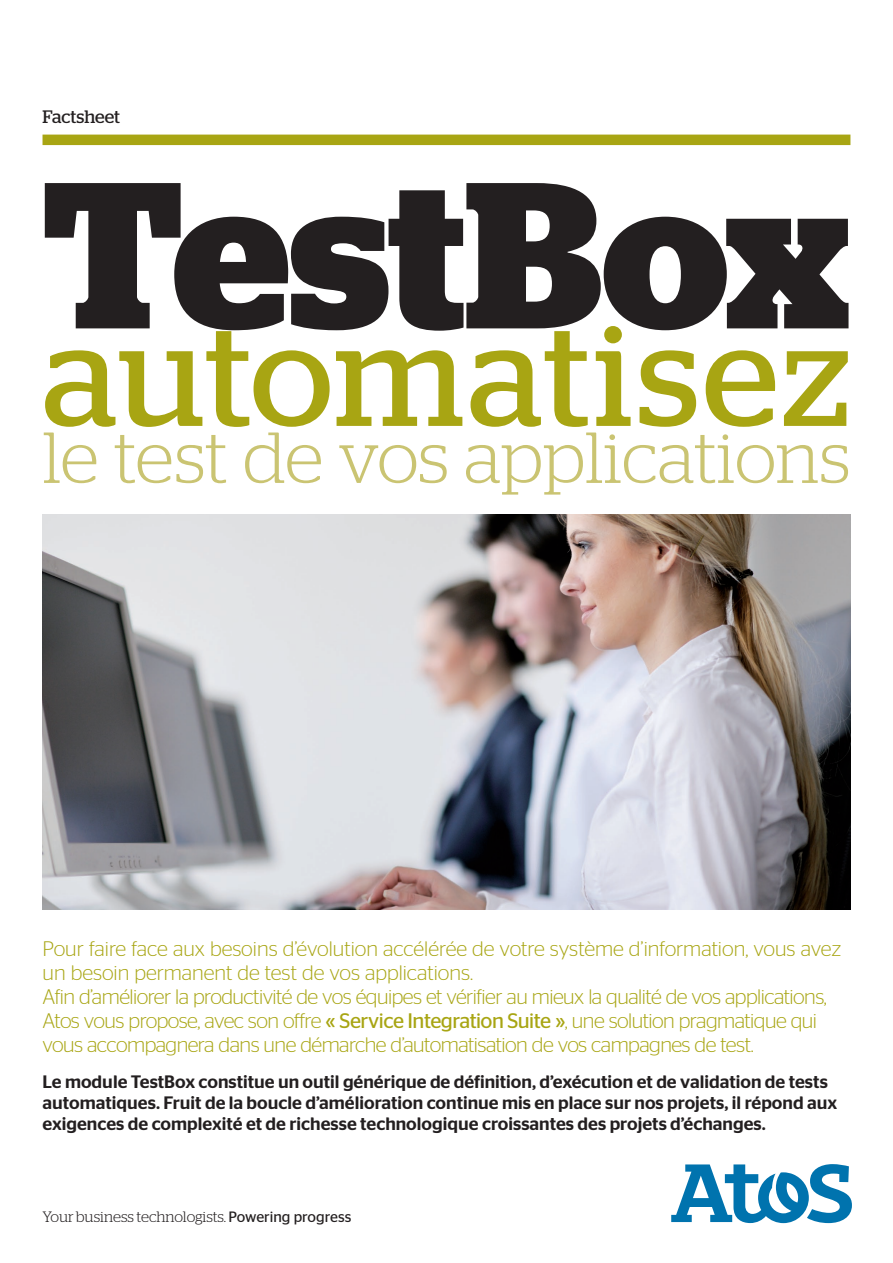
<style>
.page{position:relative;width:893px;height:1263px;background:#fff}
.page>*{position:absolute;margin:0;border:0;box-sizing:border-box;transform-origin:0 0}
.t1{font:700 207.6px "Stag";letter-spacing:-.01em;color:#231f20}
.t2{font:142.5px "Stag";letter-spacing:.02em;color:#a8a513}
.t3{font:300 72px "Stag";letter-spacing:-.005em;color:#cac472}
.BODY_COPY_-_MEDIUM{font:300 21px/24px "Stag Sans";letter-spacing:-.025em;color:#a8a513}
.BODY_COPY_-_MEDIUM-2{font:500 18px/21px "Stag Sans";color:#231f20}
.t4{font:18px "Stag";color:#231f20}
.t5{font:300 15px "Stag";letter-spacing:-.005em;color:#231f20}
.s1{font-weight:400}
.s2{font-family:"Stag Sans";font-weight:400}
</style>
<div class="page">
<div style="left:43px;top:135px;width:807px;height:10px;background:#a8a513"></div>
<svg style="left:671px;top:1164px;width:181px;height:59px"></svg>
<img style="left:43px;top:514px;width:807px;height:395px">
<p class="t4" style="left:43px;top:106px;width:79px">Factsheet</p>
<p class="t1" style="left:43px;top:134px;width:809px">TestBox</p>
<p class="t2" style="left:43px;top:293px;width:809px">automatisez</p>
<p class="t3" style="left:43px;top:417px;width:809px">le test de vos applications</p>
<p class="BODY_COPY_-_MEDIUM" style="left:43px;top:936px;width:800px">Pour faire face aux besoins d’évolution accélérée de votre système d’information, vous avez un besoin permanent de test de vos applications.<br>Afin d’améliorer la productivité de vos équipes et vérifier au mieux la qualité de vos applications, Atos vous propose, avec son offre <span class="s1">« Service Integration Suite »</span>, une solution pragmatique qui vous accompagnera dans une démarche d’automatisation de vos campagnes de test.</p>
<p class="BODY_COPY_-_MEDIUM-2" style="left:43px;top:1071px;width:796px">Le module TestBox constitue un outil générique de définition, d’exécution et de validation de tests automatiques. Fruit de la boucle d’amélioration continue mis en place sur nos projets, il répond aux exigences de complexité et de richesse technologique croissantes des projets d’échanges.</p>
<p class="t5" style="left:43px;top:1208px;width:310px">Your business technologists. <span class="s2">Powering progress</span></p>
</div>
